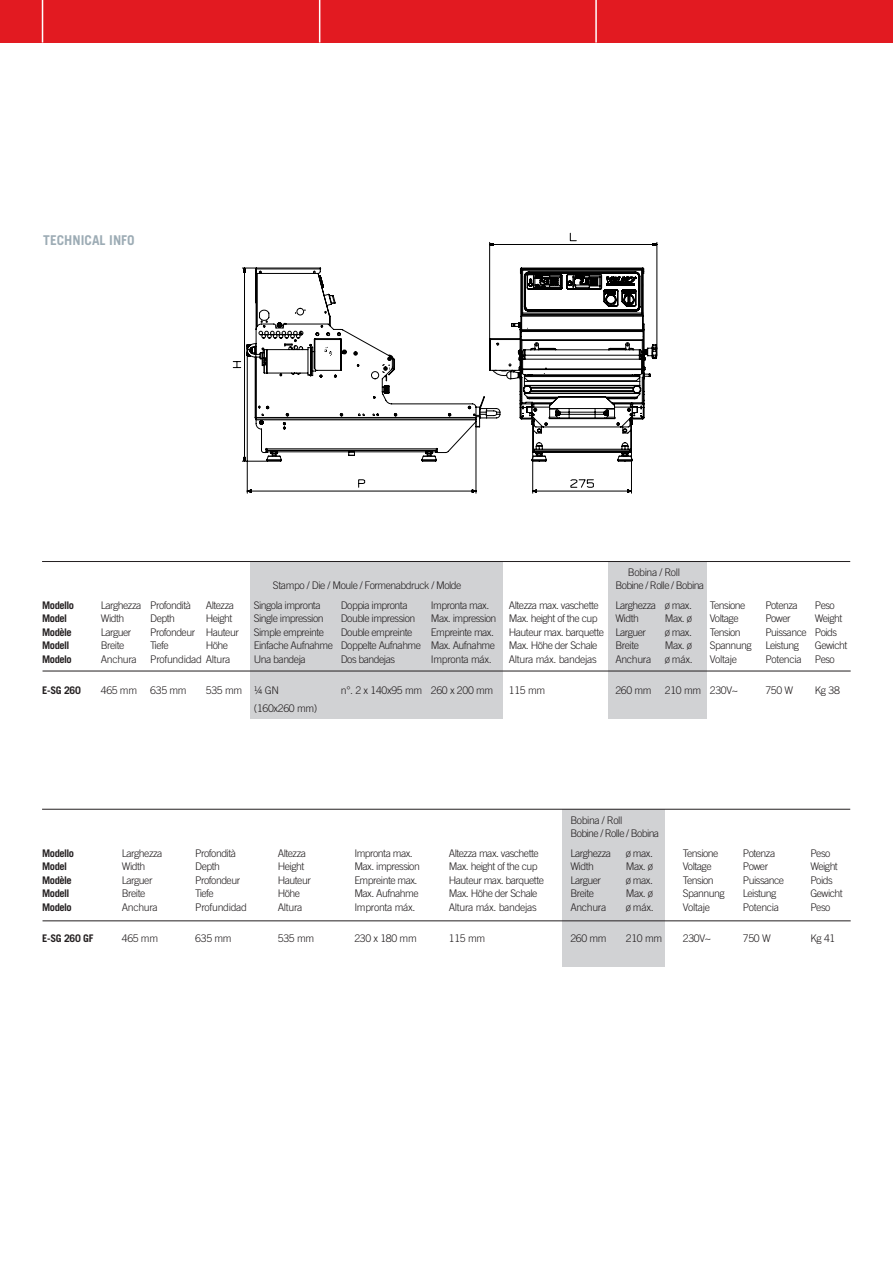
<style>
.page{position:relative;width:893px;height:1263px;background:#fff}
.page>*{position:absolute;margin:0;border:0;box-sizing:border-box;transform-origin:0 0}
.t1{font:700 13.5px "Trade Gothic";color:#9dacb5}
.t2{font:300 10.5px/13.5px "Trade Gothic";letter-spacing:-.05em;color:#231f20}
.t3{font:300 10.5px "Trade Gothic";letter-spacing:-.03em;color:#231f20}
.t4{font:700 10.5px "Trade Gothic";letter-spacing:-.05em;color:#231f20}
</style>
<div class="page">
<div style="left:0;top:0;width:893px;height:43px;background:#e21a21"></div>
<hr style="left:42px;top:0;width:1px;height:43px;background:#fff">
<hr style="left:319px;top:0;width:1px;height:43px;background:#fff">
<hr style="left:595px;top:0;width:2px;height:43px;background:#fff">
<div style="left:562px;top:809px;width:103px;height:158px;background:#d1d2d4"></div>
<hr style="left:42px;top:809px;width:808px;height:1px;background:#231f20">
<hr style="left:43px;top:920px;width:808px;height:1px;background:#231f20">
<div style="left:608px;top:561px;width:99px;height:158px;background:#d1d2d4"></div>
<div style="left:250px;top:561px;width:253px;height:158px;background:#d1d2d4"></div>
<hr style="left:42px;top:561px;width:808px;height:1px;background:#231f20">
<hr style="left:43px;top:671px;width:808px;height:1px;background:#231f20">
<svg style="left:233px;top:233px;width:424px;height:260px"></svg>
<p class="t1" style="left:43px;top:232px;width:93px">TECHNICAL INFO</p>
<p class="t2" style="left:628px;top:565px;width:54px">Bobina / Roll</p>
<p class="t2" style="left:273px;top:579px;width:190px">Stampo / Die / Moule / Formenabdruck / Molde</p>
<p class="t2" style="left:615px;top:579px;width:90px">Bobine / Rolle / Bobina</p>
<p class="t4" style="left:42px;top:599px;width:33px">Modello</p>
<p class="t2" style="left:101px;top:598px;width:92px">Larghezza Profondità</p>
<p class="t2" style="left:206px;top:598px;width:30px">Altezza</p>
<p class="t2" style="left:254px;top:598px;width:68px">Singola impronta</p>
<p class="t2" style="left:341px;top:598px;width:68px">Doppia impronta</p>
<p class="t2" style="left:431px;top:598px;width:60px">Impronta max.</p>
<p class="t2" style="left:509px;top:598px;width:91px">Altezza max. vaschette</p>
<p class="t2" style="left:615px;top:598px;width:78px">Larghezza ø max.</p>
<p class="t2" style="left:710px;top:598px;width:37px">Tensione</p>
<p class="t2" style="left:765px;top:598px;width:34px">Potenza</p>
<p class="t2" style="left:815px;top:598px;width:22px">Peso</p>
<p class="t4" style="left:42px;top:612px;width:26px">Model</p>
<p class="t2" style="left:101px;top:612px;width:25px">Width</p>
<p class="t2" style="left:150px;top:612px;width:26px">Depth</p>
<p class="t2" style="left:206px;top:612px;width:28px">Height</p>
<p class="t2" style="left:254px;top:612px;width:71px">Single impression</p>
<p class="t2" style="left:341px;top:612px;width:76px">Double impression</p>
<p class="t2" style="left:431px;top:612px;width:168px">Max. impression Max. height of the cup</p>
<p class="t2" style="left:615px;top:612px;width:25px">Width</p>
<p class="t2" style="left:665px;top:612px;width:29px">Max. ø</p>
<p class="t2" style="left:710px;top:612px;width:30px">Voltage</p>
<p class="t2" style="left:765px;top:612px;width:27px">Power</p>
<p class="t2" style="left:815px;top:612px;width:29px">Weight</p>
<p class="t4" style="left:42px;top:626px;width:31px">Modèle</p>
<p class="t2" style="left:101px;top:625px;width:32px">Larguer</p>
<p class="t2" style="left:150px;top:625px;width:90px">Profondeur Hauteur</p>
<p class="t2" style="left:254px;top:625px;width:72px">Simple empreinte</p>
<p class="t2" style="left:341px;top:625px;width:73px">Double empreinte</p>
<p class="t2" style="left:431px;top:625px;width:65px">Empreinte max.</p>
<p class="t2" style="left:509px;top:625px;width:139px">Hauteur max. barquette Larguer</p>
<p class="t2" style="left:665px;top:625px;width:29px">ø max.</p>
<p class="t2" style="left:710px;top:625px;width:32px">Tension</p>
<p class="t2" style="left:765px;top:625px;width:73px">Puissance Poids</p>
<p class="t4" style="left:42px;top:639px;width:29px">Modell</p>
<p class="t2" style="left:101px;top:639px;width:25px">Breite</p>
<p class="t2" style="left:150px;top:639px;width:20px">Tiefe</p>
<p class="t2" style="left:206px;top:639px;width:24px">Höhe</p>
<p class="t2" style="left:254px;top:639px;width:243px">Einfache Aufnahme Doppelte Aufnahme Max. Aufnahme</p>
<p class="t2" style="left:509px;top:639px;width:90px">Max. Höhe der Schale</p>
<p class="t2" style="left:615px;top:639px;width:25px">Breite</p>
<p class="t2" style="left:665px;top:639px;width:29px">Max. ø</p>
<p class="t2" style="left:710px;top:639px;width:43px">Spannung</p>
<p class="t2" style="left:765px;top:639px;width:35px">Leistung</p>
<p class="t2" style="left:815px;top:639px;width:34px">Gewicht</p>
<p class="t4" style="left:42px;top:653px;width:31px">Modelo</p>
<p class="t3" style="left:101px;top:653px;width:38px">Anchura</p>
<p class="t3" style="left:150px;top:653px;width:82px">Profundidad Altura</p>
<p class="t2" style="left:254px;top:652px;width:53px">Una bandeja</p>
<p class="t2" style="left:341px;top:652px;width:56px">Dos bandejas</p>
<p class="t3" style="left:431px;top:653px;width:62px">Impronta máx.</p>
<p class="t3" style="left:509px;top:653px;width:89px">Altura máx. bandejas</p>
<p class="t3" style="left:615px;top:653px;width:38px">Anchura</p>
<p class="t2" style="left:665px;top:652px;width:29px">ø máx.</p>
<p class="t3" style="left:710px;top:653px;width:29px">Voltaje</p>
<p class="t3" style="left:765px;top:653px;width:38px">Potencia</p>
<p class="t2" style="left:815px;top:652px;width:22px">Peso</p>
<p class="t4" style="left:42px;top:684px;width:40px">E-SG 260</p>
<p class="t2" style="left:101px;top:684px;width:38px">465 mm</p>
<p class="t2" style="left:150px;top:684px;width:38px">635 mm</p>
<p class="t2" style="left:206px;top:684px;width:75px">535 mm ¼ GN</p>
<p class="t3" style="left:341px;top:684px;width:154px">n°. 2 x 140x95 mm 260 x 200 mm</p>
<p class="t2" style="left:509px;top:684px;width:38px">115 mm</p>
<p class="t2" style="left:615px;top:684px;width:38px">260 mm</p>
<p class="t3" style="left:665px;top:684px;width:75px">210 mm 230V~</p>
<p class="t2" style="left:765px;top:684px;width:29px">750 W</p>
<p class="t2" style="left:815px;top:684px;width:27px">Kg 38</p>
<p class="t3" style="left:254px;top:702px;width:65px">(160x260 mm)</p>
<p class="t2" style="left:570px;top:813px;width:90px">Bobina / Roll<br>Bobine / Rolle / Bobina</p>
<p class="t4" style="left:42px;top:846px;width:33px">Modello</p>
<p class="t2" style="left:122px;top:846px;width:42px">Larghezza</p>
<p class="t2" style="left:195px;top:846px;width:42px">Profondità</p>
<p class="t2" style="left:278px;top:846px;width:30px">Altezza</p>
<p class="t2" style="left:354px;top:846px;width:60px">Impronta max.</p>
<p class="t2" style="left:449px;top:846px;width:91px">Altezza max. vaschette</p>
<p class="t2" style="left:570px;top:846px;width:42px">Larghezza</p>
<p class="t2" style="left:626px;top:846px;width:29px">ø max.</p>
<p class="t2" style="left:683px;top:846px;width:37px">Tensione</p>
<p class="t2" style="left:743px;top:846px;width:34px">Potenza</p>
<p class="t2" style="left:810px;top:846px;width:22px">Peso</p>
<p class="t4" style="left:42px;top:860px;width:26px">Model</p>
<p class="t2" style="left:122px;top:859px;width:25px">Width</p>
<p class="t2" style="left:195px;top:859px;width:26px">Depth</p>
<p class="t2" style="left:278px;top:859px;width:28px">Height</p>
<p class="t2" style="left:354px;top:859px;width:67px">Max. impression</p>
<p class="t2" style="left:449px;top:859px;width:90px">Max. height of the cup</p>
<p class="t2" style="left:570px;top:859px;width:25px">Width</p>
<p class="t2" style="left:626px;top:859px;width:29px">Max. ø</p>
<p class="t2" style="left:683px;top:859px;width:30px">Voltage</p>
<p class="t2" style="left:743px;top:859px;width:27px">Power</p>
<p class="t2" style="left:810px;top:859px;width:29px">Weight</p>
<p class="t4" style="left:42px;top:873px;width:31px">Modèle</p>
<p class="t2" style="left:122px;top:873px;width:32px">Larguer</p>
<p class="t2" style="left:195px;top:873px;width:46px">Profondeur</p>
<p class="t2" style="left:278px;top:873px;width:35px">Hauteur</p>
<p class="t2" style="left:354px;top:873px;width:65px">Empreinte max.</p>
<p class="t2" style="left:449px;top:873px;width:97px">Hauteur max. barquette</p>
<p class="t2" style="left:570px;top:873px;width:32px">Larguer</p>
<p class="t2" style="left:626px;top:873px;width:29px">ø max.</p>
<p class="t2" style="left:683px;top:873px;width:32px">Tension</p>
<p class="t2" style="left:743px;top:873px;width:43px">Puissance</p>
<p class="t2" style="left:810px;top:873px;width:24px">Poids</p>
<p class="t4" style="left:42px;top:887px;width:29px">Modell</p>
<p class="t2" style="left:122px;top:886px;width:25px">Breite</p>
<p class="t2" style="left:195px;top:886px;width:20px">Tiefe</p>
<p class="t2" style="left:278px;top:886px;width:24px">Höhe</p>
<p class="t2" style="left:354px;top:886px;width:66px">Max. Aufnahme</p>
<p class="t2" style="left:449px;top:886px;width:90px">Max. Höhe der Schale</p>
<p class="t2" style="left:570px;top:886px;width:25px">Breite</p>
<p class="t2" style="left:626px;top:886px;width:29px">Max. ø</p>
<p class="t2" style="left:683px;top:886px;width:43px">Spannung</p>
<p class="t2" style="left:743px;top:886px;width:35px">Leistung</p>
<p class="t2" style="left:810px;top:886px;width:34px">Gewicht</p>
<p class="t4" style="left:42px;top:900px;width:31px">Modelo</p>
<p class="t3" style="left:122px;top:900px;width:38px">Anchura</p>
<p class="t3" style="left:195px;top:900px;width:53px">Profundidad</p>
<p class="t2" style="left:278px;top:900px;width:26px">Altura</p>
<p class="t3" style="left:354px;top:900px;width:62px">Impronta máx.</p>
<p class="t3" style="left:449px;top:900px;width:89px">Altura máx. bandejas</p>
<p class="t3" style="left:570px;top:900px;width:38px">Anchura</p>
<p class="t2" style="left:626px;top:900px;width:29px">ø máx.</p>
<p class="t3" style="left:683px;top:900px;width:29px">Voltaje</p>
<p class="t3" style="left:743px;top:900px;width:38px">Potencia</p>
<p class="t2" style="left:810px;top:900px;width:22px">Peso</p>
<p class="t4" style="left:42px;top:932px;width:53px">E-SG 260 GF</p>
<p class="t2" style="left:122px;top:931px;width:38px">465 mm</p>
<p class="t2" style="left:195px;top:931px;width:38px">635 mm</p>
<p class="t2" style="left:278px;top:931px;width:38px">535 mm</p>
<p class="t2" style="left:354px;top:931px;width:64px">230 x 180 mm</p>
<p class="t2" style="left:449px;top:931px;width:38px">115 mm</p>
<p class="t2" style="left:570px;top:931px;width:38px">260 mm</p>
<p class="t2" style="left:626px;top:931px;width:38px">210 mm</p>
<p class="t2" style="left:683px;top:931px;width:30px">230V~</p>
<p class="t2" style="left:743px;top:931px;width:29px">750 W</p>
<p class="t2" style="left:810px;top:931px;width:27px">Kg 41</p>
</div>
